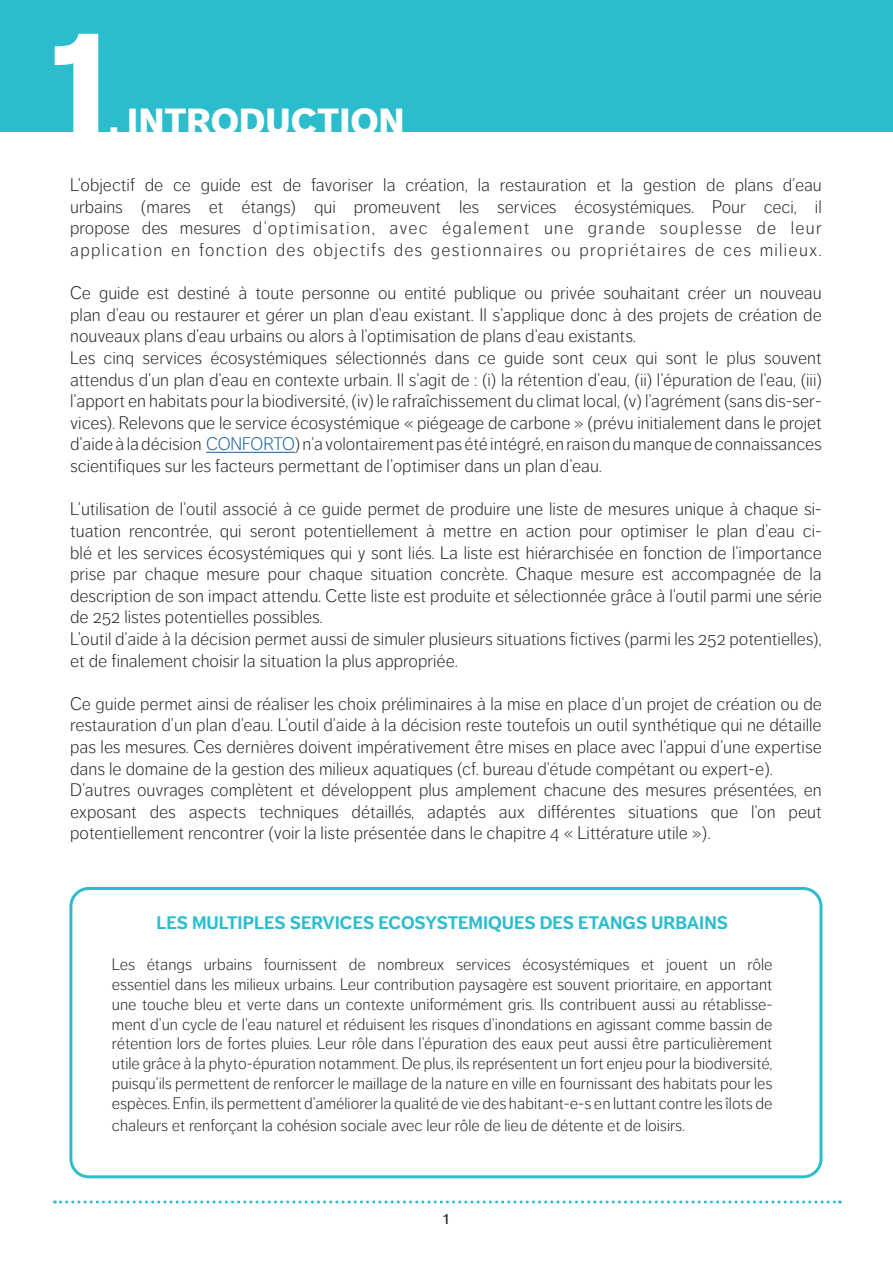
<style>
.page{position:relative;width:893px;height:1263px;background:#fff}
.page>*{position:absolute;margin:0;border:0;box-sizing:border-box;transform-origin:0 0}
.Titre_1{font:900 150px "Dagny Pro";color:#fff}
.Titre_1-2{font:900 36px "Dagny Pro";letter-spacing:.01em;color:#fff}
.Corps_de_texte{font:300 18px/21.6px "Dagny Pro";color:#231f20;text-align:justify}
.Corps_de_texte-2{font:700 18px "Dagny Pro";color:#2cbdcd}
.t1{font:18px "Dagny Pro";color:#231f20}
.Corps_de_texte-3{font:300 16.5px/19.8px "Dagny Pro";color:#231f20;text-align:justify}
.s1{color:#175d9e}
</style>
<div class="page">
<svg style="left:54px;top:1200px;width:786px;height:3px"></svg>
<div style="left:0;top:1px;width:893px;height:131px;background:#2cbdcd"></div>
<div style="left:69px;top:887px;width:753px;height:291px;border:3px solid #2cbdcd;border-radius:18px"></div>
<hr style="left:206px;top:452px;width:89px;height:1px;background:#175d9e">
<p class="Titre_1" style="left:51px;top:-9px;width:59px">1</p>
<p class="Titre_1-2" style="left:109px;top:100px;width:297px">. INTRODUCTION</p>
<p class="Corps_de_texte" style="left:70px;top:174px;width:753px">L’objectif de ce guide est de favoriser la création, la restauration et la gestion de plans d’eau urbains (mares et étangs) qui promeuvent les services écosystémiques. Pour ceci, il propose des mesures d’optimisation, avec également une grande souplesse de leur application en fonction des objectifs des gestionnaires ou propriétaires de ces milieux.</p>
<p class="Corps_de_texte" style="left:70px;top:282px;width:753px">Ce guide est destiné à toute personne ou entité publique ou privée souhaitant créer un nouveau plan d’eau ou restaurer et gérer un plan d’eau existant. Il s’applique donc à des projets de création de nouveaux plans d’eau urbains ou alors à l’optimisation de plans d’eau existants.</p>
<p class="Corps_de_texte" style="left:70px;top:347px;width:753px">Les cinq services écosystémiques sélectionnés dans ce guide sont ceux qui sont le plus souvent attendus d’un plan d’eau en contexte urbain. Il s’agit de : (i) la rétention d’eau, (ii) l’épuration de l’eau, (iii) l’apport en habitats pour la biodiversité, (iv) le rafraîchissement du climat local, (v) l’agrément (sans dis-ser&shy;vices). Relevons que le service écosystémique « piégeage de carbone » (prévu initialement dans le projet d’aide à la décision <span class="s1">CONFORTO</span>) n’a volontairement pas été intégré, en raison du manque de connaissances scientifiques sur les facteurs permettant de l’optimiser dans un plan d’eau.</p>
<p class="Corps_de_texte" style="left:70px;top:498px;width:753px">L’utilisation de l’outil associé à ce guide permet de produire une liste de mesures unique à chaque si&shy;tuation rencontrée, qui seront potentiellement à mettre en action pour optimiser le plan d’eau ci&shy;blé et les services écosystémiques qui y sont liés. La liste est hiérarchisée en fonction de l’importance prise par chaque mesure pour chaque situation concrète. Chaque mesure est accompagnée de la description de son impact attendu. Cette liste est produite et sélectionnée grâce à l’outil parmi une série de 252 listes potentielles possibles.</p>
<p class="Corps_de_texte" style="left:70px;top:628px;width:753px">L’outil d’aide à la décision permet aussi de simuler plusieurs situations fictives (parmi les 252 potentielles), et de finalement choisir la situation la plus appropriée.</p>
<p class="Corps_de_texte" style="left:70px;top:693px;width:753px">Ce guide permet ainsi de réaliser les choix préliminaires à la mise en place d’un projet de création ou de restauration d’un plan d’eau. L’outil d’aide à la décision reste toutefois un outil synthétique qui ne détaille pas les mesures. Ces dernières doivent impérativement être mises en place avec l’appui d’une expertise dans le domaine de la gestion des milieux aquatiques (cf. bureau d’étude compétant ou expert-e).</p>
<p class="Corps_de_texte" style="left:70px;top:779px;width:753px">D’autres ouvrages complètent et développent plus amplement chacune des mesures présentées, en exposant des aspects techniques détaillés, adaptés aux différentes situations que l’on peut potentiellement rencontrer (voir la liste présentée dans le chapitre 4 « Littérature utile »).</p>
<p class="Corps_de_texte-2" style="left:156px;top:912px;width:573px">LES MULTIPLES SERVICES ECOSYSTEMIQUES DES ETANGS URBAINS</p>
<p class="Corps_de_texte-3" style="left:112px;top:955px;width:662px">Les étangs urbains fournissent de nombreux services écosystémiques et jouent un rôle essentiel dans les milieux urbains. Leur contribution paysagère est souvent prioritaire, en apportant une touche bleu et verte dans un contexte uniformément gris. Ils contribuent aussi au rétablisse&shy;ment d’un cycle de l’eau naturel et réduisent les risques d’inondations en agissant comme bassin de rétention lors de fortes pluies. Leur rôle dans l’épuration des eaux peut aussi être particulièrement utile grâce à la phyto-épuration notamment. De plus, ils représentent un fort enjeu pour la biodiversité, puisqu’ils permettent de renforcer le maillage de la nature en ville en fournissant des habitats pour les espèces. Enfin, ils permettent d’améliorer la qualité de vie des habitant-e-s en luttant contre les îlots de</p>
<p class="Corps_de_texte-3" style="left:112px;top:1115px;width:574px">chaleurs et renforçant la cohésion sociale avec leur rôle de lieu de détente et de loisirs.</p>
<p class="t1" style="left:443px;top:1207px;width:8px">1</p>
</div>
